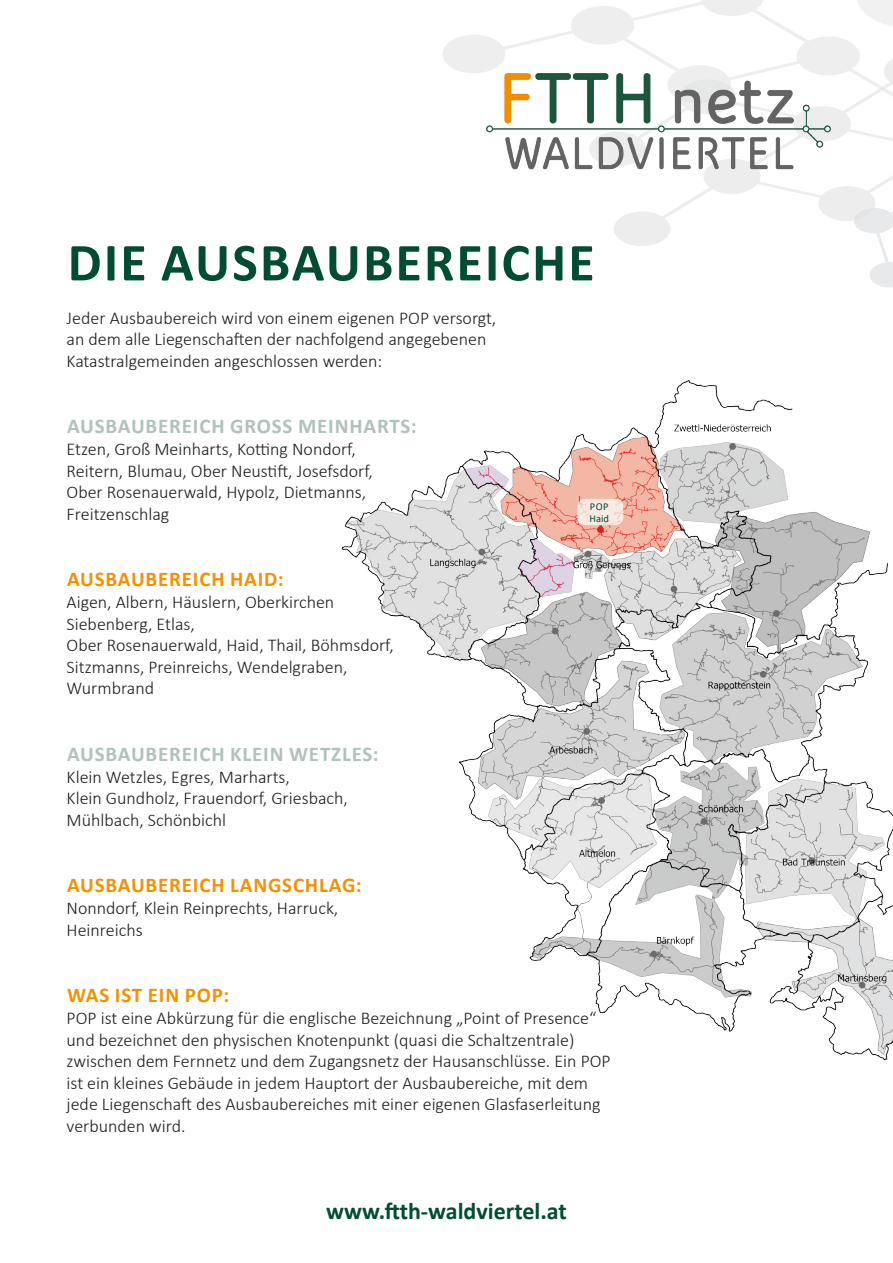
<style>
.page{position:relative;width:893px;height:1263px;background:#fff}
.page>*{position:absolute;margin:0;border:0;box-sizing:border-box;transform-origin:0 0}
.t1{font:700 54px "Calibri";letter-spacing:.04em;color:#004d32}
.t2{font:700 24px "Calibri";color:#004d32}
.t3{font:700 21px "Calibri";letter-spacing:.04em;color:#f39200}
.t4{font:700 21px "Calibri";letter-spacing:.04em;color:#b0c2b9}
.t5{font:300 18px/21.6px "Calibri";color:#1d1d1b}
.t6{font:10.5px "Calibri";color:#004d32}
</style>
<div class="page">
<img style="left:341px;top:381px;width:552px;height:680px">
<svg style="left:443px;top:0;width:359px;height:71px"></svg>
<svg style="left:857px;top:0;width:36px;height:26px"></svg>
<svg style="left:614px;top:206px;width:65px;height:40px;fill:#ededee"></svg>
<svg style="left:679px;top:174px;width:214px;height:113px"></svg>
<img style="left:461px;top:37px;width:432px;height:137px">
<svg style="left:577px;top:499px;width:46px;height:26px"></svg>
<p class="t1" style="left:68px;top:224px;width:528px">DIE AUSBAUBEREICHE</p>
<p class="t5" style="left:67px;top:307px;width:431px">Jeder Ausbaubereich wird von einem eigenen POP versorgt, an dem alle Liegenschaften der nachfolgend angegebenen<br>Katastralgemeinden angeschlossen werden:</p>
<p class="t4" style="left:67px;top:412px;width:351px">AUSBAUBEREICH GROSS MEINHARTS:</p>
<p class="t5" style="left:67px;top:438px;width:308px">Etzen, Groß Meinharts, Kotting Nondorf,<br>Reitern, Blumau, Ober Neustift, Josefsdorf,</p>
<p class="t5" style="left:67px;top:481px;width:301px">Ober Rosenauerwald, Hypolz, Dietmanns,<br>Freitzenschlag</p>
<p class="t3" style="left:67px;top:565px;width:218px">AUSBAUBEREICH HAID:</p>
<p class="t5" style="left:67px;top:591px;width:269px">Aigen, Albern, Häuslern, Oberkirchen<br>Siebenberg, Etlas,</p>
<p class="t5" style="left:67px;top:634px;width:329px">Ober Rosenauerwald, Haid, Thail, Böhmsdorf,<br>Sitzmanns, Preinreichs, Wendelgraben,<br>Wurmbrand</p>
<p class="t4" style="left:67px;top:739px;width:313px">AUSBAUBEREICH KLEIN WETZLES:</p>
<p class="t5" style="left:67px;top:766px;width:225px">Klein Wetzles, Egres, Marharts,</p>
<p class="t5" style="left:67px;top:787px;width:283px">Klein Gundholz, Frauendorf, Griesbach,<br>Mühlbach, Schönbichl</p>
<p class="t3" style="left:67px;top:871px;width:296px">AUSBAUBEREICH LANGSCHLAG:</p>
<p class="t5" style="left:67px;top:897px;width:273px">Nonndorf, Klein Reinprechts, Harruck,<br>Heinreichs</p>
<p class="t6" style="left:590px;top:499px;width:20px">POP</p>
<p class="t6" style="left:589px;top:511px;width:21px">Haid</p>
<p class="t3" style="left:67px;top:980px;width:164px">WAS IST EIN POP:</p>
<p class="t5" style="left:67px;top:1007px;width:546px">POP ist eine Abkürzung für die englische Bezeichnung „Point of Presence“ und bezeichnet den physischen Knotenpunkt (quasi die Schaltzentrale) zwischen dem Fernnetz und dem Zugangsnetz der Hausanschlüsse. Ein POP ist ein kleines Gebäude in jedem Hauptort der Ausbaubereiche, mit dem jede Liegenschaft des Ausbaubereiches mit einer eigenen Glasfaserleitung verbunden wird.</p>
<p class="t2" style="left:326px;top:1194px;width:242px">www.ftth-waldviertel.at</p>
</div>
